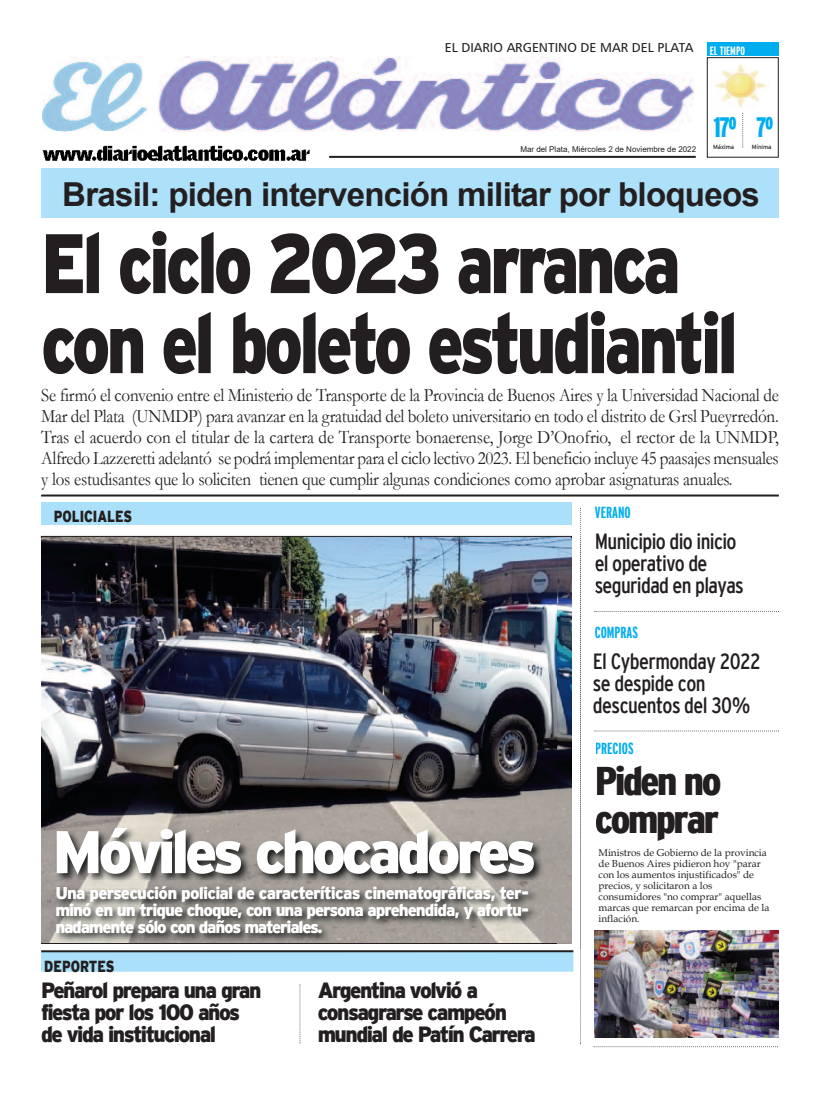
<style>
.page{position:relative;width:820px;height:1095px;background:#fff}
.page>*{position:absolute;margin:0;border:0;box-sizing:border-box;transform-origin:0 0}
.t1{font:900 84px/80px "Interstate";letter-spacing:-.055em;color:#231f20;scale:.81 1}
.t2{font:900 60px "Interstate";letter-spacing:-.07em;color:#fff}
.t3{font:900 condensed 40px/38px "Interstate";letter-spacing:-.055em;color:#231f20;scale:1.07 1}
.t4{font:700 33px "Arial";letter-spacing:-.02em;color:#231f20}
.t5{font:900 extra-condensed 28px "Interstate";color:#00aeef}
.t6{font:900 22px/22px "Interstate";letter-spacing:-.07em;color:#231f20;scale:.95 1}
.t7{font:condensed 22px/22px "Interstate";letter-spacing:-.03em;color:#231f20}
.t8{font:19px/21px "Garamond";letter-spacing:-.015em;color:#231f20;text-align:justify;scale:.9 1}
.t9{font:900 17px/17px "Interstate";letter-spacing:-.07em;color:#fff;text-align:justify}
.t10{font:700 extra-condensed 16px "Interstate";color:#00aeef}
.t11{font:900 16px "Interstate";color:#231f20;scale:.8 1}
.t12{font:13px "Humanist 777 BT Roman B";color:#231f20}
.t13{font:700 extra-condensed 12px "Interstate";color:#fff}
.t14{font:10px/11px "Book Antiqua";color:#231f20}
.t15{font:8px "Arial";color:#231f20}
.t16{font:6px "Interstate";letter-spacing:-.005em;color:#231f20}
</style>
<div class="page">
<hr style="left:41px;top:494px;width:737px;height:2px;background:#231f20">
<div style="left:41px;top:502px;width:530px;height:23px;background:#aae0f9"></div>
<img style="left:556px;top:538px;width:15px;height:404px">
<img style="left:42px;top:538px;width:514px;height:341px">
<svg style="left:580px;top:507px;width:1px;height:536px"></svg>
<svg style="left:594px;top:730px;width:183px;height:1px"></svg>
<svg style="left:594px;top:611px;width:184px;height:1px"></svg>
<img style="left:42px;top:56px;width:651px;height:75px">
<hr style="left:329px;top:156px;width:366px;height:2px;background:#231f20">
<div style="left:706px;top:57px;width:72px;height:100px;border:1px solid #231f20"></div>
<div style="left:706px;top:43px;width:72px;height:13px;background:#00aeef"></div>
<svg style="left:742px;top:113px;width:1px;height:34px"></svg>
<img style="left:714px;top:63px;width:53px;height:44px">
<img style="left:41px;top:879px;width:515px;height:116px">
<img style="left:42px;top:145px;width:268px;height:16px">
<div style="left:41px;top:951px;width:532px;height:20px;background:#aae0f9"></div>
<hr style="left:41px;top:950px;width:532px;height:2px;background:#231f20">
<svg style="left:299px;top:984px;width:1px;height:59px"></svg>
<img style="left:594px;top:930px;width:184px;height:107px">
<div style="left:41px;top:168px;width:737px;height:50px;background:#ade1f9"></div>
<p class="t12" style="left:444px;top:40px;width:250px">EL DIARIO ARGENTINO DE MAR DEL PLATA</p>
<p class="t13" style="left:709px;top:44px;width:37px">EL TIEMPO</p>
<p class="t15" style="left:520px;top:145px;width:177px">Mar del Plata, Miércoles 2 de Noviembre de 2022</p>
<h3 class="t5" style="left:713px;top:111px;width:61px">17º 7º</h3>
<p class="t16" style="left:712px;top:143px;width:23px">Máxima</p>
<p class="t16" style="left:751px;top:143px;width:21px">Mínima</p>
<h3 class="t4" style="left:62px;top:176px;width:698px">Brasil: piden intervención militar por bloqueos</h3>
<h1 class="t1" style="left:41px;top:222px;width:861px">El ciclo 2023 arranca con el boleto estudiantil</h1>
<p class="t8" style="left:41px;top:385px;width:820px">Se firmó el convenio entre el Ministerio de Transporte de la Provincia de Buenos Aires y la Universidad Nacional de Mar del Plata (UNMDP) para avanzar en la gratuidad del boleto universitario en todo el distrito de Grsl Pueyrredón.<br>Tras el acuerdo con el titular de la cartera de Transporte bonaerense, Jorge D’Onofrio, el rector de la UNMDP, Alfredo Lazzeretti adelantó se podrá implementar para el ciclo lectivo 2023. El beneficio incluye 45 paasajes mensuales y los estudisantes que lo soliciten tienen que cumplir algunas condiciones como aprobar asignaturas anuales.</p>
<p class="t11" style="left:54px;top:507px;width:99px">POLICIALES</p>
<h2 class="t2" style="left:52px;top:817px;width:485px">Móviles chocadores</h2>
<p class="t9" style="left:55px;top:884px;width:475px">Una persecución policial de caracteríticas cinematográficas, ter&shy;minó en un trique choque, con una persona aprehendida, y afortu&shy;nadamente sólo con daños materiales.</p>
<p class="t11" style="left:44px;top:956px;width:89px">DEPORTES</p>
<p class="t6" style="left:41px;top:978px;width:233px">Peñarol prepara una gran fiesta por los 100 años de vida institucional</p>
<p class="t6" style="left:317px;top:978px;width:231px">Argentina volvió a consagrarse campeón mundial de Patín Carrera</p>
<p class="t10" style="left:594px;top:503px;width:37px">VERANO</p>
<p class="t7" style="left:594px;top:529px;width:151px">Municipio dio inicio el operativo de seguridad en playas</p>
<p class="t10" style="left:594px;top:623px;width:45px">COMPRAS</p>
<p class="t7" style="left:592px;top:650px;width:169px">El Cybermonday 2022 se despide con descuentos del 30%</p>
<p class="t10" style="left:595px;top:739px;width:40px">PRECIOS</p>
<h3 class="t3" style="left:594px;top:761px;width:120px">Piden no comprar</h3>
<p class="t14" style="left:598px;top:846px;width:172px">Ministros de Gobierno de la provincia de Buenos Aires pidieron hoy "parar con los aumentos injustificados" de precios, y solicitaron a los consumidores "no comprar" aquellas marcas que remarcan por encima de la inflación.</p>
</div>
